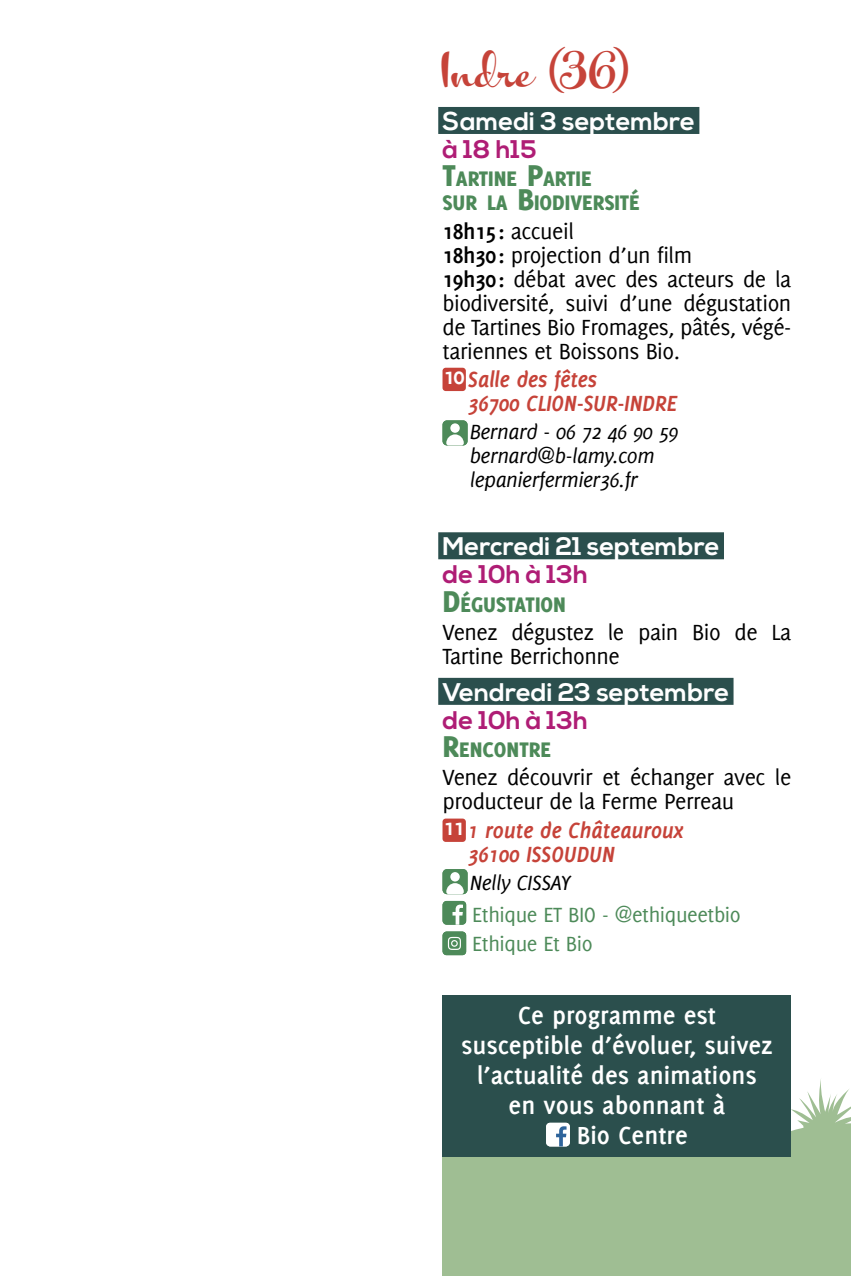
<style>
.page{position:relative;width:851px;height:1276px;background:#fff}
.page>*{position:absolute;margin:0;border:0;box-sizing:border-box;transform-origin:0 0}
.t1{font:45px "Kewl Script";color:#c64339}
.t2{font:700 27px "Delicious";color:#fff}
.t3{font:700 25.5px "Nexa";color:#fff}
.t4{font:700 25.5px "Nexa";color:#af1d75}
.t5{font:24px/24px "Delicious";letter-spacing:-.02em;color:#000}
.t6{font:italic 700 24px/24px "Delicious";letter-spacing:-.02em;color:#c64339}
.t7{font:800 23.1px/24px "Delicious";color:#4d8a59}
.t8{font:italic 22.5px/24px "Delicious";letter-spacing:-.02em;color:#000}
.t9{font:22.5px/28.2px "Delicious";letter-spacing:-.02em;color:#4d8a59}
.s1{font-size:33px}
.s2{font-weight:700}
.s3{font-style:normal;font-size:25.2px;color:#fff}
</style>
<div class="page">
<div style="left:442px;top:1143px;width:408px;height:133px;background:#9fbe93"></div>
<svg style="left:791px;top:1079px;width:59px;height:64px"></svg>
<div style="left:438px;top:107px;width:261px;height:27px;background:#2b4f4d"></div>
<div style="left:442px;top:368px;width:24px;height:23px;background:#c64339;border-radius:3px"></div>
<svg style="left:442px;top:420px;width:25px;height:25px"></svg>
<div style="left:438px;top:532px;width:285px;height:27px;background:#2b4f4d"></div>
<div style="left:438px;top:678px;width:295px;height:27px;background:#2b4f4d"></div>
<div style="left:442px;top:818px;width:24px;height:24px;background:#c64339;border-radius:3px"></div>
<svg style="left:442px;top:869px;width:25px;height:25px"></svg>
<svg style="left:442px;top:901px;width:24px;height:23px"></svg>
<svg style="left:442px;top:931px;width:24px;height:24px"></svg>
<div style="left:442px;top:995px;width:349px;height:162px;background:#2b4f4d"></div>
<svg style="left:546px;top:1122px;width:23px;height:24px"></svg>
<h1 class="t1" style="left:442px;top:44px;width:190px">Indre (36)</h1>
<p class="t3" style="left:442px;top:106px;width:254px">Samedi 3 septembre</p>
<p class="t4" style="left:442px;top:134px;width:95px">à 18 h15</p>
<p class="t7" style="left:442px;top:166px;width:199px"><span class="s1">T</span>ARTINE <span class="s1">P</span>ARTIE<br>SUR LA <span class="s1">B</span>IODIVERSITÉ</p>
<p class="t5" style="left:442px;top:218px;width:350px"><span class="s2">18h15:</span> accueil<br><span class="s2">18h30:</span> projection d’un film<br><span class="s2">19h30:</span> débat avec des acteurs de la biodiversité, suivi d’une dégustation de Tartines Bio Fromages, pâtés, végé&shy;tariennes et Boissons Bio.</p>
<p class="t6" style="left:468px;top:367px;width:210px;text-indent:-24px"><span class="s3">10</span> Salle des fêtes<br>36700 CLION-SUR-INDRE</p>
<p class="t8" style="left:469px;top:420px;width:210px">Bernard - 06 72 46 90 59 bernard@b-lamy.com lepanierfermier36.fr</p>
<p class="t3" style="left:442px;top:531px;width:279px">Mercredi 21 septembre</p>
<p class="t4" style="left:442px;top:560px;width:147px">de 10h à 13h</p>
<p class="t7" style="left:442px;top:592px;width:125px"><span class="s1">D</span>ÉGUSTATION</p>
<p class="t5" style="left:442px;top:619px;width:350px">Venez dégustez le pain Bio de La<br>Tartine Berrichonne</p>
<p class="t3" style="left:442px;top:677px;width:288px">Vendredi 23 septembre</p>
<p class="t4" style="left:442px;top:705px;width:147px">de 10h à 13h</p>
<p class="t7" style="left:442px;top:737px;width:110px"><span class="s1">R</span>ENCONTRE</p>
<p class="t5" style="left:442px;top:765px;width:350px">Venez découvrir et échanger avec le producteur de la Ferme Perreau</p>
<p class="t6" style="left:468px;top:818px;width:217px;text-indent:-24px"><span class="s3">11</span> 1 route de Châteauroux<br>36100 ISSOUDUN</p>
<p class="t8" style="left:469px;top:870px;width:102px">Nelly CISSAY</p>
<p class="t9" style="left:472px;top:900px;width:270px">Ethique ET BIO - @ethiqueetbio<br>Ethique Et Bio</p>
<p class="t2" style="left:518px;top:1000px;width:200px">Ce programme est</p>
<p class="t2" style="left:461px;top:1030px;width:313px">susceptible d’évoluer, suivez</p>
<p class="t2" style="left:477px;top:1060px;width:281px">l’actualité des animations</p>
<p class="t2" style="left:508px;top:1090px;width:218px">en vous abonnant à</p>
<p class="t2" style="left:577px;top:1120px;width:112px">Bio Centre</p>
</div>
